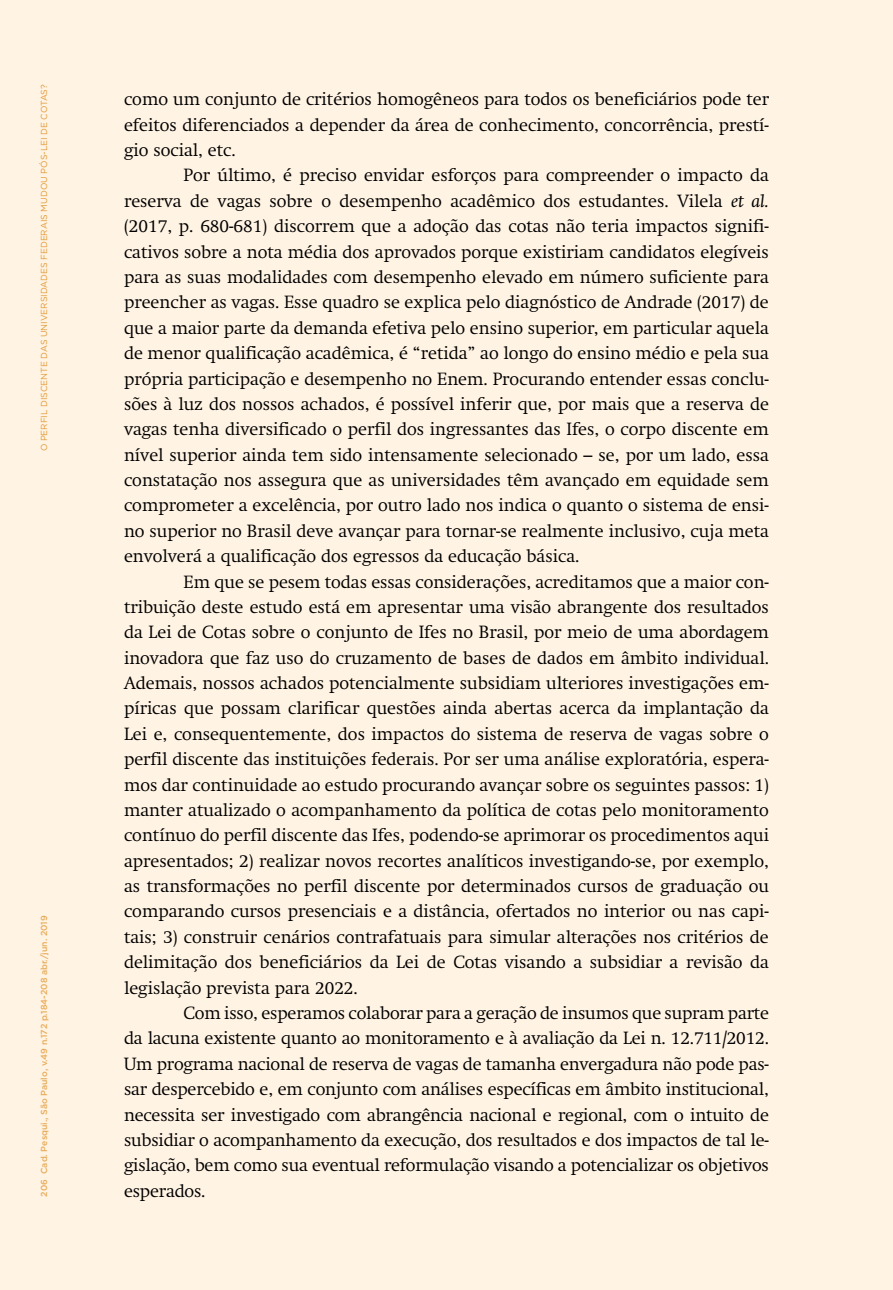
<style>
.page{position:relative;width:893px;height:1290px;background:#fff3e3}
.page>*{position:absolute;margin:0;border:0;box-sizing:border-box;transform-origin:0 0}
.t1{font:300 17.5px/25.4px "Swift";color:#000;text-align:justify}
.t2{font:8.75px "Gotham HTF";color:#e1a13e}
.t3{font:500 8.75px "Gotham HTF";color:#e7b465}
.s1{font-weight:400;font-style:italic}
</style>
<div class="page">
<p class="t2" style="left:39px;top:451px;width:369px;rotate:-90deg">O PERFIL DISCENTE DAS UNIVERSIDADES FEDERAIS MUDOU PÓS-LEI DE COTAS?</p>
<p class="t3" style="left:39px;top:1196px;width:283px;rotate:-90deg">206 Cad. Pesqui., São Paulo, v.49 n.172 p.184-208 abr./jun. 2019</p>
<p class="t1" style="left:124px;top:87px;width:646px">como um conjunto de critérios homogêneos para todos os beneficiários pode ter efeitos diferenciados a depender da área de conhecimento, concorrência, prestí&shy;gio social, etc.</p>
<p class="t1" style="left:124px;top:163px;width:646px;text-indent:60px">Por último, é preciso envidar esforços para compreender o impacto da reserva de vagas sobre o desempenho acadêmico dos estudantes. Vilela <span class="s1">et al. </span>(2017, p. 680-681) discorrem que a adoção das cotas não teria impactos signifi&shy;cativos sobre a nota média dos aprovados porque existiriam candidatos elegíveis para as suas modalidades com desempenho elevado em número suficiente para preencher as vagas. Esse quadro se explica pelo diagnóstico de Andrade (2017) de que a maior parte da demanda efetiva pelo ensino superior, em particular aquela de menor qualificação acadêmica, é “retida” ao longo do ensino médio e pela sua própria participação e desempenho no Enem. Procurando entender essas conclu&shy;sões à luz dos nossos achados, é possível inferir que, por mais que a reserva de vagas tenha diversificado o perfil dos ingressantes das Ifes, o corpo discente em nível superior ainda tem sido intensamente selecionado – se, por um lado, essa constatação nos assegura que as universidades têm avançado em equidade sem comprometer a excelência, por outro lado nos indica o quanto o sistema de ensi&shy;no superior no Brasil deve avançar para tornar-se realmente inclusivo, cuja meta envolverá a qualificação dos egressos da educação básica.</p>
<p class="t1" style="left:124px;top:569px;width:646px;text-indent:60px">Em que se pesem todas essas considerações, acreditamos que a maior con&shy;tribuição deste estudo está em apresentar uma visão abrangente dos resultados da Lei de Cotas sobre o conjunto de Ifes no Brasil, por meio de uma abordagem inovadora que faz uso do cruzamento de bases de dados em âmbito individual.<br>Ademais, nossos achados potencialmente subsidiam ulteriores investigações em&shy;píricas que possam clarificar questões ainda abertas acerca da implantação da Lei e, consequentemente, dos impactos do sistema de reserva de vagas sobre o perfil discente das instituições federais. Por ser uma análise exploratória, espera&shy;mos dar continuidade ao estudo procurando avançar sobre os seguintes passos: 1) manter atualizado o acompanhamento da política de cotas pelo monitoramento contínuo do perfil discente das Ifes, podendo-se aprimorar os procedimentos aqui apresentados; 2) realizar novos recortes analíticos investigando-se, por exemplo, as transformações no perfil discente por determinados cursos de graduação ou comparando cursos presenciais e a distância, ofertados no interior ou nas capi&shy;tais; 3) construir cenários contrafatuais para simular alterações nos critérios de delimitação dos beneficiários da Lei de Cotas visando a subsidiar a revisão da legislação prevista para 2022.</p>
<p class="t1" style="left:124px;top:1000px;width:646px;text-indent:60px">Com isso, esperamos colaborar para a geração de insumos que supram parte da lacuna existente quanto ao monitoramento e à avaliação da Lei n. 12.711/2012.<br>Um programa nacional de reserva de vagas de tamanha envergadura não pode pas&shy;sar despercebido e, em conjunto com análises específicas em âmbito institucional, necessita ser investigado com abrangência nacional e regional, com o intuito de subsidiar o acompanhamento da execução, dos resultados e dos impactos de tal le&shy;gislação, bem como sua eventual reformulação visando a potencializar os objetivos esperados.</p>
</div>
